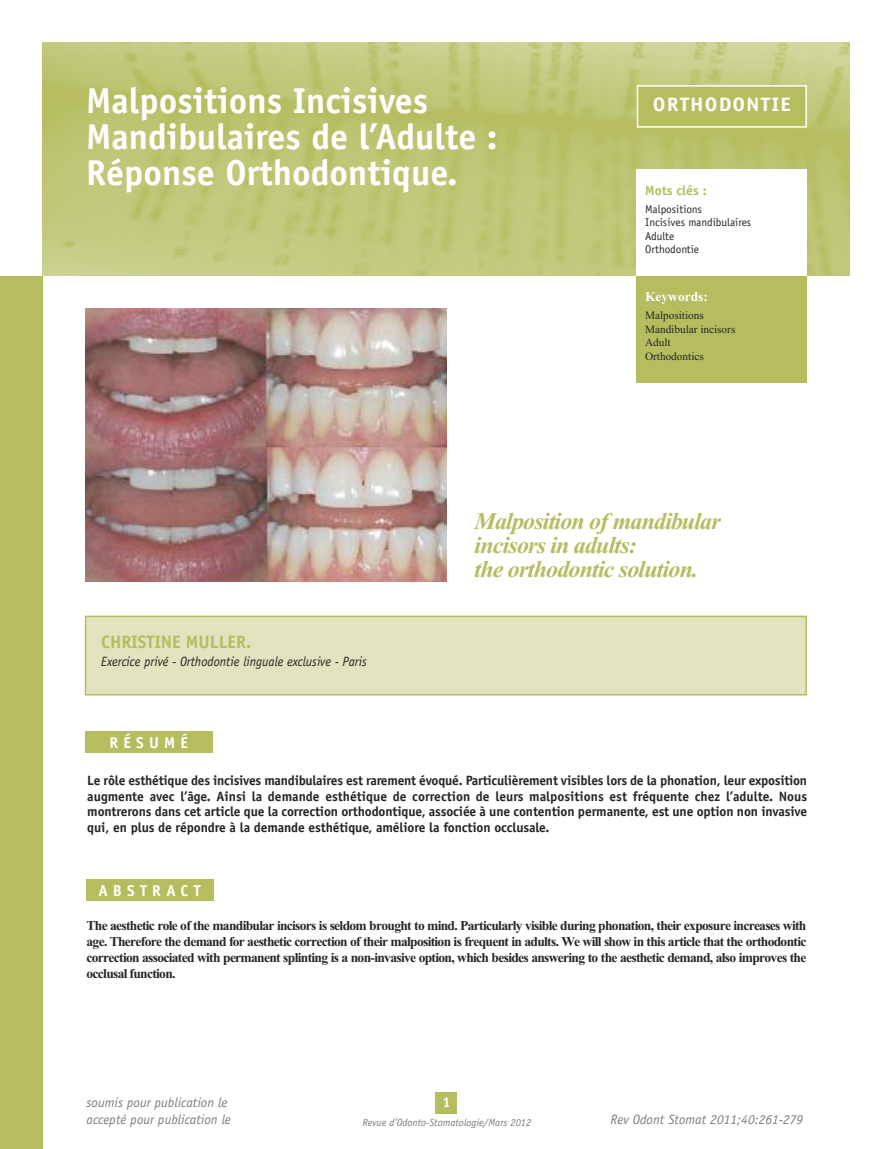
<style>
.page{position:relative;width:893px;height:1149px;background:#fff}
.page>*{position:absolute;margin:0;border:0;box-sizing:border-box;transform-origin:0 0}
.t1{font:700 36px/36px "Officina Sans";color:#fff}
.t2{font:italic 700 24px/24px "Times New Roman";letter-spacing:-.035em;color:#b5bd5f}
.t3{font:700 19.5px "Officina Sans";letter-spacing:.05em;color:#fff;scale:1.1 1}
.t4{font:700 18px "Officina Sans";letter-spacing:-.005em;color:#b5bd5f}
.t5{font:700 15.75px "Officina Sans";letter-spacing:.335em;color:#fff}
.t6{font:700 14.25px "Officina Sans";color:#fff}
.t7{font:700 13.5px/15.8px "Officina Sans";letter-spacing:-.01em;color:#272627;text-align:justify}
.t8{font:700 13.5px/15.8px "Times New Roman";letter-spacing:-.05em;color:#272627;text-align:justify}
.t9{font:italic 13.5px/16.2px "Officina Sans";color:#7d7d7d}
.t10{font:italic 13.5px "Officina Sans";color:#272627;scale:.95 1}
.t11{font:700 13.5px "Officina Sans";color:#b5bd5f}
.t12{font:700 13.5px "Times New Roman";color:#fff}
.t13{font:11.25px/13.5px "Officina Sans";color:#272627}
.t14{font:11.25px/13.5px "Times New Roman";color:#272627}
.t15{font:italic 10.5px "Officina Sans";color:#7d7d7d}
</style>
<div class="page">
<div style="left:436px;top:1091px;width:21px;height:22px;background:#b5bd5f"></div>
<img style="left:43px;top:43px;width:806px;height:233px">
<div style="left:0;top:276px;width:43px;height:872px;background:#b5bd5f"></div>
<div style="left:638px;top:87px;width:167px;height:39px;background:#b5bd5f"></div>
<div style="left:637px;top:85px;width:170px;height:43px;border:2px solid #fff"></div>
<div style="left:85px;top:731px;width:128px;height:21px;background:#b5bd5f"></div>
<div style="left:86px;top:879px;width:127px;height:21px;background:#b5bd5f"></div>
<div style="left:86px;top:617px;width:719px;height:76px;background:#e1e4bf"></div>
<div style="left:85px;top:615px;width:722px;height:80px;border:2px solid #b5bd5f"></div>
<div style="left:636px;top:169px;width:171px;height:107px;background:#fff"></div>
<div style="left:636px;top:276px;width:170px;height:106px;background:#b5bd5f"></div>
<img style="left:85px;top:308px;width:361px;height:273px">
<h1 class="t1" style="left:86px;top:86px;width:413px">Malpositions Incisives<br>Mandibulaires de l’Adulte :<br>Réponse Orthodontique.</h1>
<h3 class="t3" style="left:653px;top:97px;width:127px">ORTHODONTIE</h3>
<p class="t11" style="left:645px;top:185px;width:63px">Mots clés :</p>
<p class="t13" style="left:645px;top:203px;width:108px">Malpositions<br>Incisives mandibulaires<br>Adulte<br>Orthodontie</p>
<p class="t12" style="left:645px;top:288px;width:64px">Keywords:</p>
<p class="t14" style="left:645px;top:308px;width:92px">Malpositions<br>Mandibular incisors<br>Adult<br>Orthodontics</p>
<h3 class="t4" style="left:101px;top:634px;width:152px">CHRISTINE MULLER.</h3>
<p class="t10" style="left:101px;top:656px;width:281px">Exercice privé - Orthodontie linguale exclusive - Paris</p>
<p class="t5" style="left:109px;top:736px;width:80px">RÉSUMÉ</p>
<h2 class="t2" style="left:475px;top:511px;width:248px">Malposition of mandibular incisors in adults:<br>the orthodontic solution.</h2>
<p class="t7" style="left:87px;top:773px;width:721px">Le rôle esthétique des incisives mandibulaires est rarement évoqué. Particulièrement visibles lors de la phonation, leur exposition augmente avec l’âge. Ainsi la demande esthétique de correction de leurs malpositions est fréquente chez l’adulte. Nous montrerons dans cet article que la correction orthodontique, associée à une contention permanente, est une option non invasive qui, en plus de répondre à la demande esthétique, améliore la fonction occlusale.</p>
<p class="t5" style="left:98px;top:884px;width:104px">ABSTRACT</p>
<p class="t8" style="left:87px;top:917px;width:721px">The aesthetic role of the mandibular incisors is seldom brought to mind. Particularly visible during phonation, their exposure increases with age. Therefore the demand for aesthetic correction of their malposition is frequent in adults. We will show in this article that the orthodontic correction associated with permanent splinting is a non-invasive option, which besides answering to the aesthetic demand, also improves the occlusal function.</p>
<p class="t9" style="left:87px;top:1095px;width:146px">soumis pour publication le accepté pour publication le</p>
<p class="t6" style="left:442px;top:1096px;width:9px">1</p>
<p class="t15" style="left:362px;top:1117px;width:171px">Revue d’Odonto-Stomatologie/Mars 2012</p>
<p class="t9" style="left:611px;top:1112px;width:194px">Rev Odont Stomat 2011;40:261-279</p>
</div>
